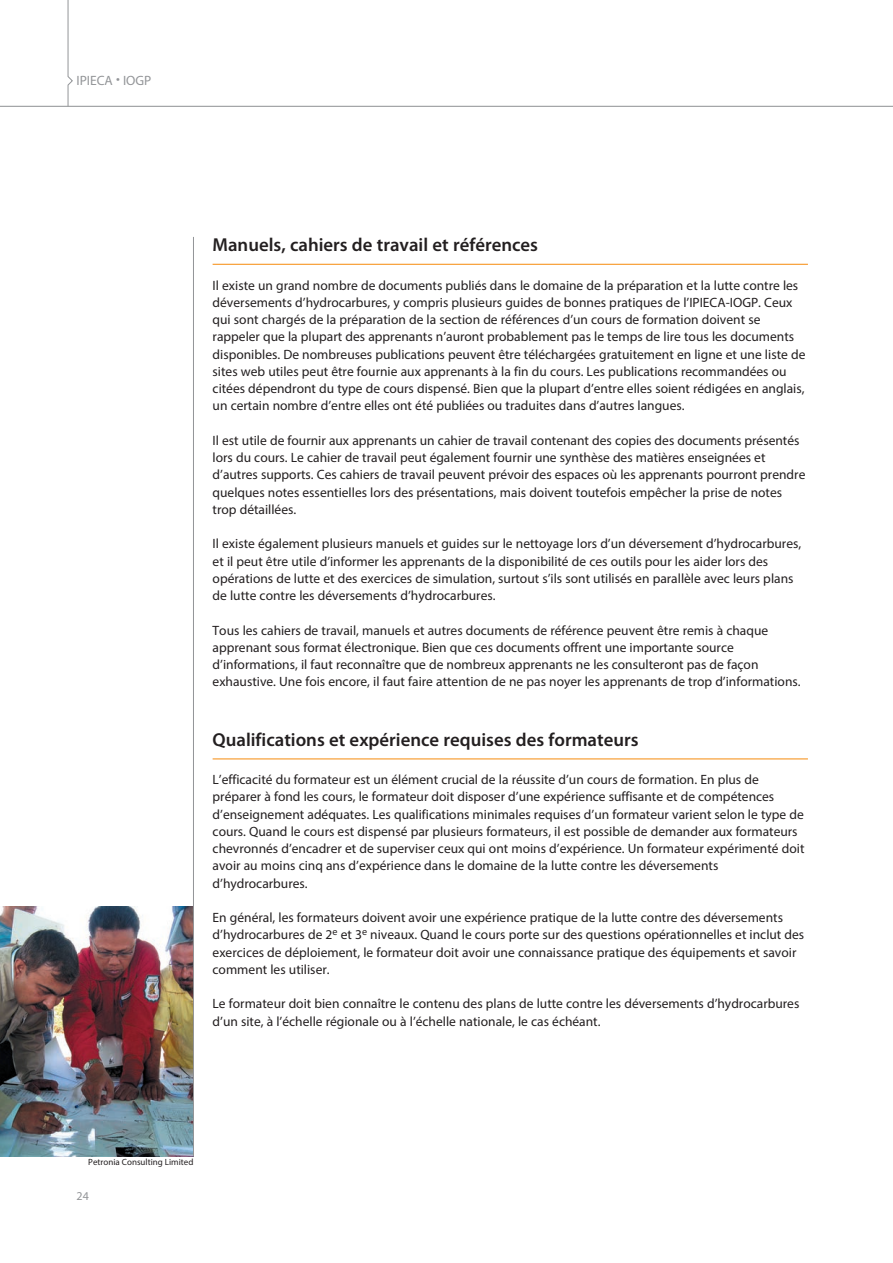
<style>
.page{position:relative;width:893px;height:1263px;background:#fff}
.page>*{position:absolute;margin:0;border:0;box-sizing:border-box;transform-origin:0 0}
.t1{font:600 18.75px "Myriad Pro";color:#231f20}
.t2{font:13.5px/17.2px "Myriad Pro";color:#231f20}
.t3{font:13.5px "Myriad Pro";color:#939598}
.t4{font:12px "Myriad Pro";color:#939598}
.t5{font:9px "Myriad Pro";color:#231f20}
</style>
<div class="page">
<img style="left:0;top:906px;width:193px;height:250px">
<hr style="left:0;top:106px;width:893px;height:1px;background:#939598">
<svg style="left:67px;top:0;width:6px;height:107px"></svg>
<hr style="left:193px;top:237px;width:1px;height:919px;background:#939598">
<hr style="left:213px;top:264px;width:595px;height:1px;background:#f79727">
<hr style="left:213px;top:758px;width:595px;height:1px;background:#f79727">
<p class="t3" style="left:77px;top:75px;width:76px">IPIECA • IOGP</p>
<h1 class="t1" style="left:213px;top:238px;width:327px">Manuels, cahiers de travail et références</h1>
<p class="t2" style="left:213px;top:277px;width:594px">Il existe un grand nombre de documents publiés dans le domaine de la préparation et la lutte contre les déversements d’hydrocarbures, y compris plusieurs guides de bonnes pratiques de l’IPIECA-IOGP. Ceux qui sont chargés de la préparation de la section de références d’un cours de formation doivent se rappeler que la plupart des apprenants n’auront probablement pas le temps de lire tous les documents disponibles. De nombreuses publications peuvent être téléchargées gratuitement en ligne et une liste de sites web utiles peut être fournie aux apprenants à la fin du cours. Les publications recommandées ou citées dépendront du type de cours dispensé. Bien que la plupart d’entre elles soient rédigées en anglais, un certain nombre d’entre elles ont été publiées ou traduites dans d’autres langues.</p>
<p class="t2" style="left:213px;top:433px;width:594px">Il est utile de fournir aux apprenants un cahier de travail contenant des copies des documents présentés lors du cours. Le cahier de travail peut également fournir une synthèse des matières enseignées et d’autres supports. Ces cahiers de travail peuvent prévoir des espaces où les apprenants pourront prendre quelques notes essentielles lors des présentations, mais doivent toutefois empêcher la prise de notes trop détaillées.</p>
<p class="t2" style="left:213px;top:536px;width:590px">Il existe également plusieurs manuels et guides sur le nettoyage lors d’un déversement d’hydrocarbures, et il peut être utile d’informer les apprenants de la disponibilité de ces outils pour les aider lors des opérations de lutte et des exercices de simulation, surtout s’ils sont utilisés en parallèle avec leurs plans de lutte contre les déversements d’hydrocarbures.</p>
<p class="t2" style="left:213px;top:622px;width:589px">Tous les cahiers de travail, manuels et autres documents de référence peuvent être remis à chaque apprenant sous format électronique. Bien que ces documents offrent une importante source d’informations, il faut reconnaître que de nombreux apprenants ne les consulteront pas de façon exhaustive. Une fois encore, il faut faire attention de ne pas noyer les apprenants de trop d’informations.</p>
<h1 class="t1" style="left:213px;top:732px;width:427px">Qualifications et expérience requises des formateurs</h1>
<p class="t2" style="left:213px;top:772px;width:593px">L’efficacité du formateur est un élément crucial de la réussite d’un cours de formation. En plus de préparer à fond les cours, le formateur doit disposer d’une expérience suffisante et de compétences d’enseignement adéquates. Les qualifications minimales requises d’un formateur varient selon le type de cours. Quand le cours est dispensé par plusieurs formateurs, il est possible de demander aux formateurs chevronnés d’encadrer et de superviser ceux qui ont moins d’expérience. Un formateur expérimenté doit avoir au moins cinq ans d’expérience dans le domaine de la lutte contre les déversements d’hydrocarbures.</p>
<p class="t2" style="left:213px;top:910px;width:593px">En général, les formateurs doivent avoir une expérience pratique de la lutte contre des déversements d’hydrocarbures de 2<sup>e</sup> et 3<sup>e</sup> niveaux. Quand le cours porte sur des questions opérationnelles et inclut des exercices de déploiement, le formateur doit avoir une connaissance pratique des équipements et savoir comment les utiliser.</p>
<p class="t2" style="left:213px;top:996px;width:588px">Le formateur doit bien connaître le contenu des plans de lutte contre les déversements d’hydrocarbures d’un site, à l’échelle régionale ou à l’échelle nationale, le cas échéant.</p>
<p class="t5" style="left:88px;top:1158px;width:107px">Petronia Consulting Limited</p>
<p class="t4" style="left:77px;top:1191px;width:14px">24</p>
</div>
